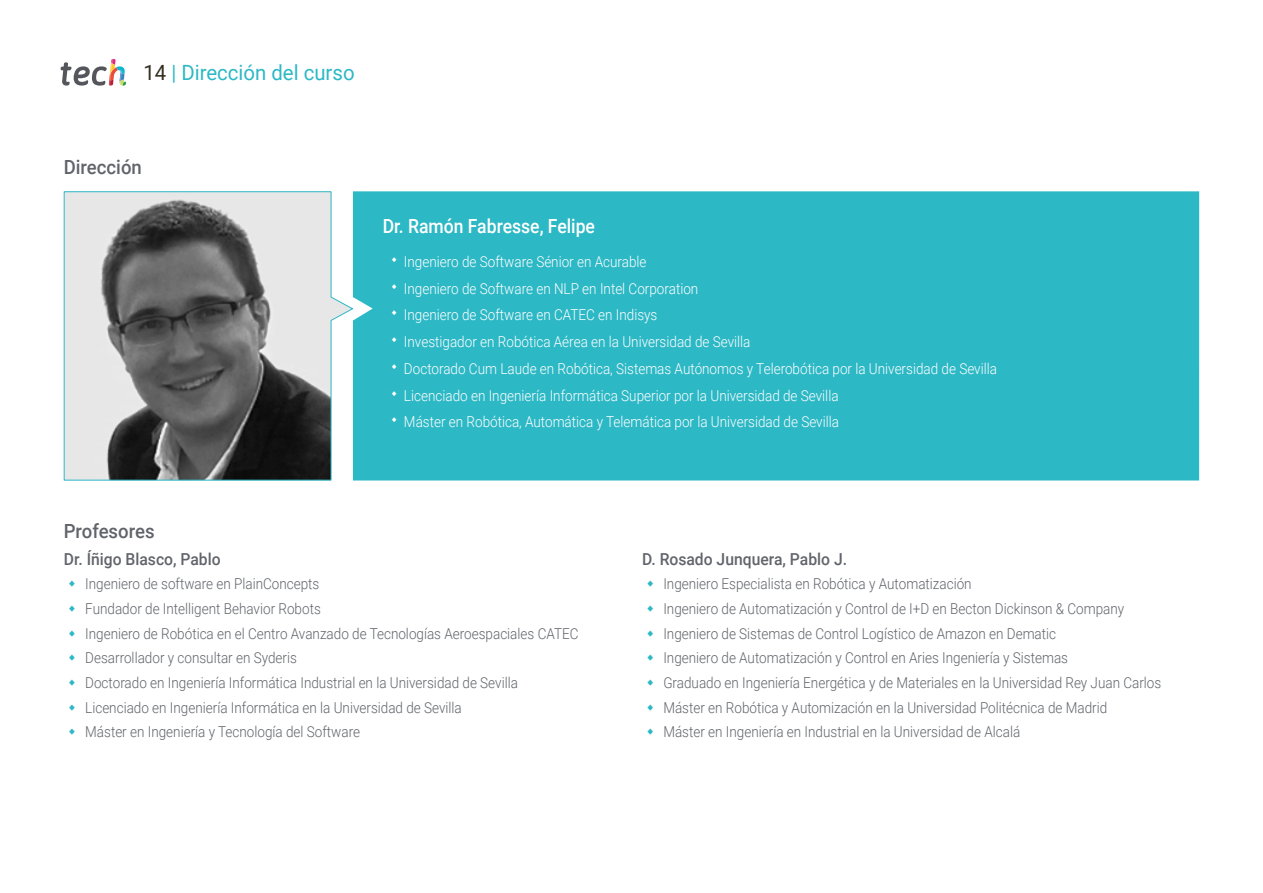
<style>
.page{position:relative;width:1263px;height:893px;background:#fff}
.page>*{position:absolute;margin:0;border:0;box-sizing:border-box;transform-origin:0 0}
.t1{font:21px "Roboto";color:#2db8c5}
.t2{font:500 19.5px "Roboto";color:#fff;scale:.9 1}
.t3{font:500 19.5px "Roboto";color:#61646a;scale:.95 1}
.t4{font:500 16.5px "Roboto";color:#61646a;scale:.95 1}
.t5{font:300 15px/24.6px "Roboto";color:#61646a;scale:.9 1}
.t6{font:300 15px/26.7px "Roboto";color:#fff;scale:.9 1}
.s1{color:#312e20}
</style>
<div class="page">
<svg style="left:61px;top:59px;width:65px;height:27px"></svg>
<div style="left:354px;top:191px;width:845px;height:289px;background:#2db8c5"></div>
<svg style="left:63px;top:191px;width:291px;height:290px;background:#929494"></svg>
<svg style="left:392px;top:257px;width:5px;height:5px"></svg>
<svg style="left:392px;top:284px;width:5px;height:5px"></svg>
<svg style="left:392px;top:310px;width:5px;height:5px"></svg>
<svg style="left:392px;top:337px;width:5px;height:5px"></svg>
<svg style="left:392px;top:364px;width:5px;height:5px"></svg>
<svg style="left:392px;top:391px;width:5px;height:5px"></svg>
<svg style="left:392px;top:417px;width:5px;height:5px"></svg>
<h1 class="t1" style="left:144px;top:57px;width:213px"><span class="s1">14</span> | Dirección del curso</h1>
<h2 class="t3" style="left:64px;top:154px;width:84px">Dirección</h2>
<h2 class="t3" style="left:64px;top:517px;width:97px">Profesores</h2>
<h2 class="t2" style="left:383px;top:212px;width:237px">Dr. Ramón Fabresse, Felipe</h2>
<p class="t6" style="left:404px;top:247px;width:660px">Ingeniero de Software Sénior en Acurable<br>Ingeniero de Software en NLP en Intel Corporation<br>Ingeniero de Software en CATEC en Indisys<br>Investigador en Robótica Aérea en la Universidad de Sevilla<br>Doctorado Cum Laude en Robótica, Sistemas Autónomos y Telerobótica por la Universidad de Sevilla Licenciado en Ingeniería Informática Superior por la Universidad de Sevilla<br>Máster en Robótica, Automática y Telemática por la Universidad de Sevilla</p>
<p class="t4" style="left:64px;top:547px;width:166px">Dr. Íñigo Blasco, Pablo</p>
<p class="t5" style="left:85px;top:571px;width:550px">Ingeniero de software en PlainConcepts<br>Fundador de Intelligent Behavior Robots<br>Ingeniero de Robótica en el Centro Avanzado de Tecnologías Aeroespaciales CATEC Desarrollador y consultar en Syderis<br>Doctorado en Ingeniería Informática Industrial en la Universidad de Sevilla Licenciado en Ingeniería Informática en la Universidad de Sevilla<br>Máster en Ingeniería y Tecnología del Software</p>
<p class="t4" style="left:642px;top:547px;width:217px">D. Rosado Junquera, Pablo J.</p>
<p class="t5" style="left:663px;top:571px;width:555px">Ingeniero Especialista en Robótica y Automatización<br>Ingeniero de Automatización y Control de I+D en Becton Dickinson &amp; Company Ingeniero de Sistemas de Control Logístico de Amazon en Dematic<br>Ingeniero de Automatización y Control en Aries Ingeniería y Sistemas<br>Graduado en Ingeniería Energética y de Materiales en la Universidad Rey Juan Carlos Máster en Robótica y Automización en la Universidad Politécnica de Madrid<br>Máster en Ingeniería en Industrial en la Universidad de Alcalá</p>
</div>
